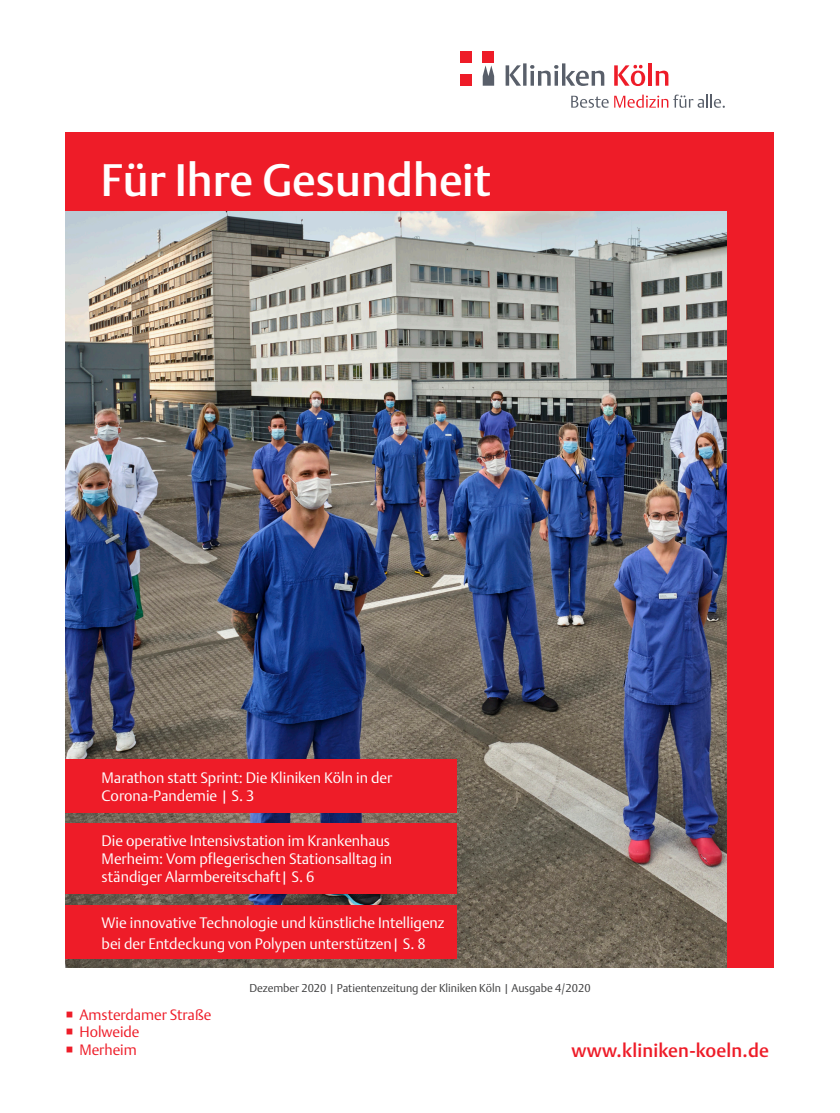
<style>
.page{position:relative;width:840px;height:1113px;background:#fff}
.page>*{position:absolute;margin:0;border:0;box-sizing:border-box;transform-origin:0 0}
.t1{font:500 45px "DTL Argo T";color:#fff}
.t2{font:500 18.75px "DTL Argo T";letter-spacing:.01em;color:#ee1c28}
.t3{font:300 15px/18px "DTL Argo T";color:#fff}
.t4{font:300 14.88px "DTL Argo T";color:#ee1c28}
.t5{font:300 11.25px "DTL Argo T";color:#3e3e3f}
</style>
<div class="page">
<div style="left:66px;top:132px;width:708px;height:835px;background:#ee1c28"></div>
<div style="left:460px;top:51px;width:11px;height:12px;background:#ee1c28"></div>
<div style="left:483px;top:51px;width:11px;height:12px;background:#ee1c28"></div>
<div style="left:460px;top:74px;width:11px;height:12px;background:#ee1c28"></div>
<svg style="left:505px;top:63px;width:99px;height:23px"></svg>
<svg style="left:614px;top:65px;width:31px;height:21px"></svg>
<hr style="left:648px;top:63px;width:4px;height:23px;background:#ee1c28">
<svg style="left:656px;top:71px;width:12px;height:15px"></svg>
<svg style="left:571px;top:95px;width:154px;height:13px"></svg>
<svg style="left:483px;top:65px;width:11px;height:21px"></svg>
<img style="left:66px;top:212px;width:660px;height:755px">
<div style="left:66px;top:823px;width:391px;height:71px;background:#ee1c28"></div>
<div style="left:66px;top:905px;width:391px;height:53px;background:#ee1c28"></div>
<div style="left:66px;top:759px;width:391px;height:53px;background:#ee1c28"></div>
<h1 class="t1" style="left:101px;top:153px;width:391px">Für Ihre Gesundheit</h1>
<p class="t3" style="left:102px;top:768px;width:292px">Marathon statt Sprint: Die Kliniken Köln in der<br>Corona-Pandemie | S. 3</p>
<p class="t3" style="left:102px;top:832px;width:292px">Die operative Intensivstation im Krankenhaus<br>Merheim: Vom pflegerischen Stationsalltag in ständiger Alarmbereitschaft| S. 6</p>
<p class="t3" style="left:102px;top:911px;width:344px;line-height:21px">Wie innovative Technologie und künstliche Intelligenz bei der Entdeckung von Polypen unterstützen| S. 8</p>
<p class="t5" style="left:249px;top:981px;width:343px">Dezember 2020 | Patientenzeitung der Kliniken Köln | Ausgabe 4/2020</p>
<p class="t4" style="left:66px;top:1005px;width:147px">○ Amsterdamer Straße</p>
<p class="t4" style="left:66px;top:1023px;width:75px">○ Holweide</p>
<p class="t4" style="left:66px;top:1041px;width:73px">○ Merheim</p>
<p class="t2" style="left:572px;top:1038px;width:199px">www.kliniken-koeln.de</p>
</div>
